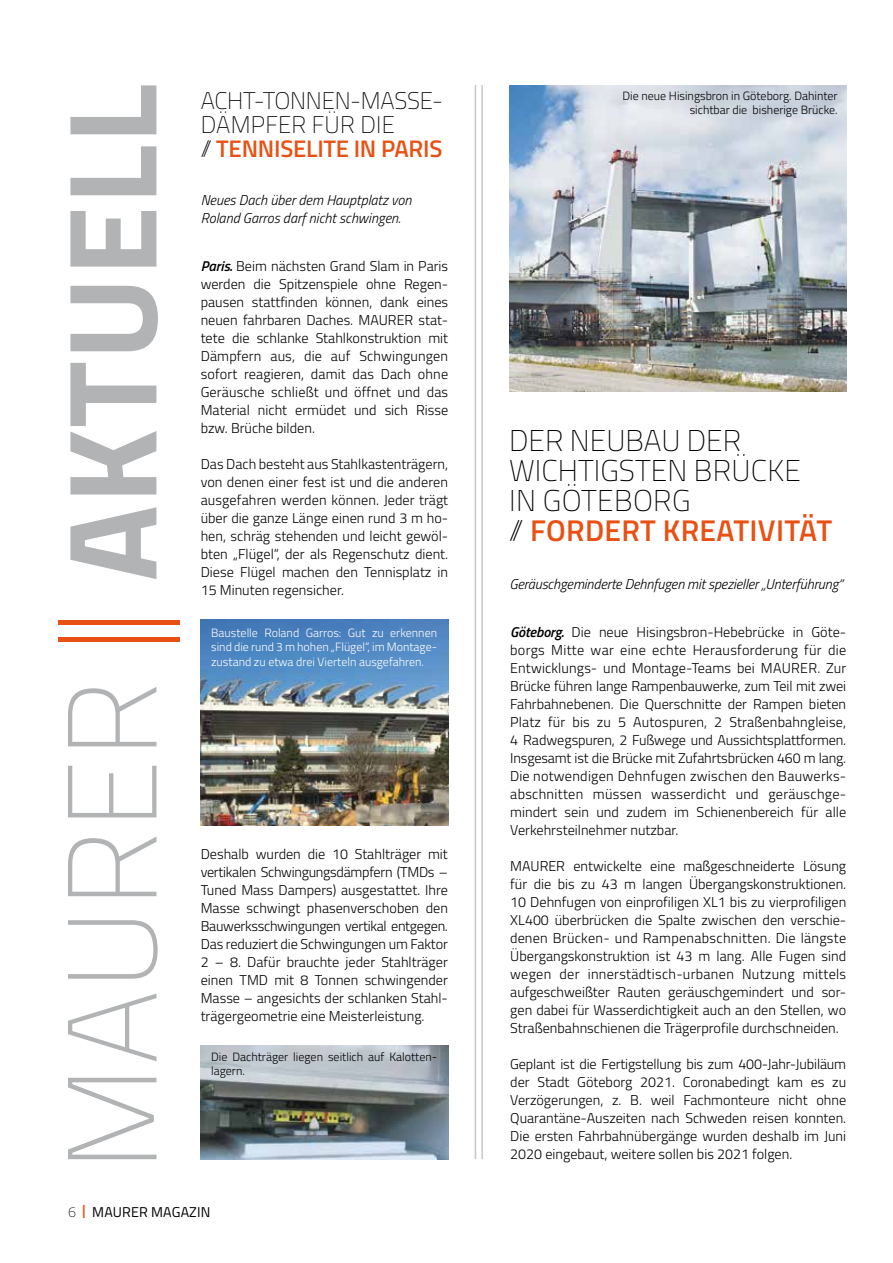
<style>
.page{position:relative;width:893px;height:1263px;background:#fff}
.page>*{position:absolute;margin:0;border:0;box-sizing:border-box;transform-origin:0 0}
.t1{font:700 126.45px "Titillium";letter-spacing:.01em;color:#b1b3b4}
.t2{font:100 30px/30px "Titillium";color:#000}
.t3{font:100 24px/24px "Titillium";letter-spacing:-.01em;color:#000}
.t4{font:300 14.25px/18px "Titillium";color:#000;text-align:justify}
.t5{font:italic 300 14.25px/18px "Titillium";letter-spacing:-.01em;color:#000}
.t6{font:14.25px "Titillium";letter-spacing:.01em;color:#000}
.t7{font:300 12px/14.4px "Titillium";color:#000;text-align:right}
.t8{font:300 12px/14.4px "Titillium";color:#fff;text-align:justify}
.s1{font-weight:100}
.s2{font-weight:100;color:#e85113}
.s3{font-weight:600;color:#e85113}
.s4{font-family:"Titillium Web";font-weight:600;font-style:italic}
</style>
<div class="page">
<img style="left:509px;top:85px;width:337px;height:306px">
<hr style="left:481px;top:85px;width:2px;height:1074px;background:#c6c7c8">
<hr style="left:475px;top:85px;width:1px;height:1074px;background:#c6c7c8">
<img style="left:201px;top:619px;width:247px;height:207px">
<img style="left:201px;top:1045px;width:247px;height:114px">
<h1 class="t1" style="left:16px;top:1171px;width:1088px;rotate:-90deg"><span class="s1">MAURER</span> <span class="s2">||</span> AKTUELL</h1>
<h3 class="t3" style="left:201px;top:87px;width:244px">ACHT-TONNEN-MASSE-<br>DÄMPFER FÜR DIE<br>// <span class="s3">TENNISELITE IN PARIS</span></h3>
<p class="t5" style="left:201px;top:190px;width:212px">Neues Dach über dem Hauptplatz von<br>Roland Garros darf nicht schwingen.</p>
<p class="t4" style="left:201px;top:256px;width:249px"><span class="s4">Paris.</span> Beim nächsten Grand Slam in Paris werden die Spitzenspiele ohne Regen&shy;pausen stattfinden können, dank eines neuen fahrbaren Daches. MAURER stat&shy;tete die schlanke Stahlkonstruktion mit Dämpfern aus, die auf Schwingungen sofort reagieren, damit das Dach ohne Geräusche schließt und öffnet und das Material nicht ermüdet und sich Risse bzw. Brüche bilden.</p>
<p class="t4" style="left:201px;top:454px;width:249px">Das Dach besteht aus Stahlkastenträgern, von denen einer fest ist und die anderen ausgefahren werden können. Jeder trägt über die ganze Länge einen rund 3 m ho&shy;hen, schräg stehenden und leicht gewöl&shy;bten „Flügel“, der als Regenschutz dient.<br>Diese Flügel machen den Tennisplatz in 15 Minuten regensicher.</p>
<p class="t8" style="left:211px;top:625px;width:227px">Baustelle Roland Garros: Gut zu erkennen sind die rund 3 m hohen „Flügel“, im Montage&shy;zustand zu etwa drei Vierteln ausgefahren.</p>
<p class="t4" style="left:201px;top:844px;width:249px">Deshalb wurden die 10 Stahlträger mit vertikalen Schwingungsdämpfern (TMDs – Tuned Mass Dampers) ausgestattet. Ihre Masse schwingt phasenverschoben den Bauwerksschwingungen vertikal entgegen.<br>Das reduziert die Schwingungen um Faktor 2 – 8. Dafür brauchte jeder Stahlträger einen TMD mit 8 Tonnen schwingender Masse – angesichts der schlanken Stahl&shy;trägergeometrie eine Meisterleistung.</p>
<p class="t7" style="left:211px;top:1049px;width:227px;text-align:left">Die Dachträger liegen seitlich auf Kalotten&shy;lagern.</p>
<p class="t6" style="left:68px;top:1201px;width:144px"><span class="s1">6</span> <span class="s3">|</span> MAURER MAGAZIN</p>
<p class="t7" style="left:623px;top:88px;width:217px">Die neue Hisingsbron in Göteborg. Dahinter sichtbar die bisherige Brücke.</p>
<h2 class="t2" style="left:509px;top:424px;width:325px">DER NEUBAU DER<br>WICHTIGSTEN BRÜCKE<br>IN GÖTEBORG<br>// <span class="s3">FORDERT KREATIVITÄT</span></h2>
<p class="t5" style="left:509px;top:574px;width:335px">Geräuschgeminderte Dehnfugen mit spezieller „Unterführung“</p>
<p class="t4" style="left:510px;top:622px;width:337px"><span class="s4">Göteborg.</span> Die neue Hisingsbron-Hebebrücke in Göte&shy;borgs Mitte war eine echte Herausforderung für die Entwicklungs- und Montage-Teams bei MAURER. Zur Brücke führen lange Rampenbauwerke, zum Teil mit zwei Fahrbahnebenen. Die Querschnitte der Rampen bieten Platz für bis zu 5 Autospuren, 2 Straßenbahngleise, 4 Radwegspuren, 2 Fußwege und Aussichtsplattformen.<br>Insgesamt ist die Brücke mit Zufahrtsbrücken 460 m lang.<br>Die notwendigen Dehnfugen zwischen den Bauwerks&shy;abschnitten müssen wasserdicht und geräuschge&shy;mindert sein und zudem im Schienenbereich für alle Verkehrsteilnehmer nutzbar.</p>
<p class="t4" style="left:510px;top:856px;width:337px">MAURER entwickelte eine maßgeschneiderte Lösung für die bis zu 43 m langen Übergangskonstruktionen.<br>10 Dehnfugen von einprofiligen XL1 bis zu vierprofiligen XL400 überbrücken die Spalte zwischen den verschie&shy;denen Brücken- und Rampenabschnitten. Die längste Übergangskonstruktion ist 43 m lang. Alle Fugen sind wegen der innerstädtisch-urbanen Nutzung mittels aufgeschweißter Rauten geräuschgemindert und sor&shy;gen dabei für Wasserdichtigkeit auch an den Stellen, wo Straßenbahnschienen die Trägerprofile durchschneiden.</p>
<p class="t4" style="left:510px;top:1054px;width:337px">Geplant ist die Fertigstellung bis zum 400-Jahr-Jubiläum der Stadt Göteborg 2021. Coronabedingt kam es zu Verzögerungen, z. B. weil Fachmonteure nicht ohne Quarantäne-Auszeiten nach Schweden reisen konnten.<br>Die ersten Fahrbahnübergänge wurden deshalb im Juni 2020 eingebaut, weitere sollen bis 2021 folgen.</p>
</div>
